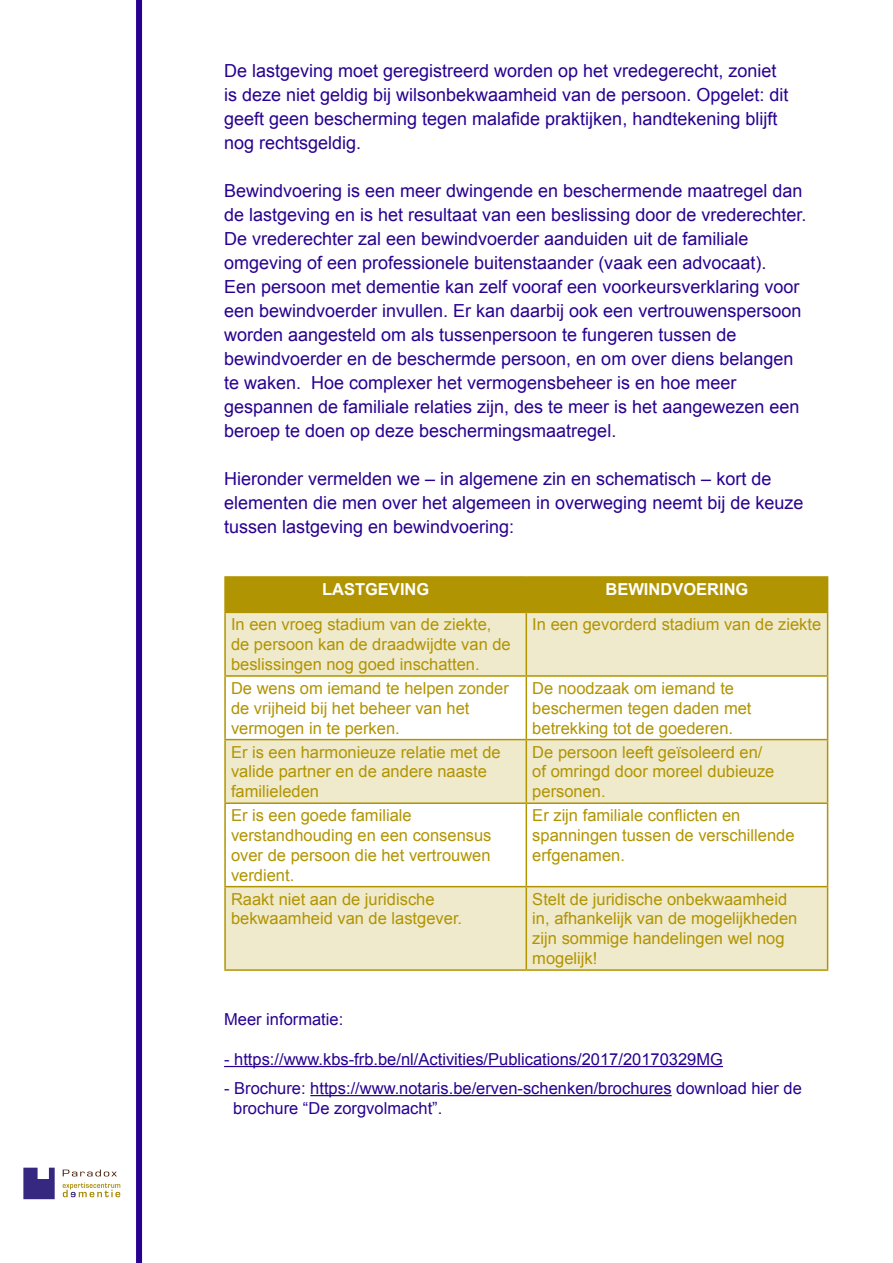
<style>
.page{position:relative;width:893px;height:1263px;background:#fff}
.page>*{position:absolute;margin:0;border:0;box-sizing:border-box;transform-origin:0 0}
.t1{font:18px/24px "Arial";color:#280091}
.t2{font:16.5px/19.8px "Arial";color:#b19401}
.t3{font:16.5px/19.8px "Arial";color:#280091}
.t4{font:700 16.5px "Arial";color:#fff}
</style>
<div class="page">
<div style="left:136px;top:0;width:6px;height:1263px;background:#280091"></div>
<div style="left:226px;top:578px;width:601px;height:34px;background:#b19401"></div>
<div style="left:226px;top:613px;width:601px;height:356px;background:#efeacc"></div>
<svg style="left:226px;top:677px;width:601px;height:209px"></svg>
<hr style="left:224px;top:886px;width:302px;height:1px;background:#b19401">
<hr style="left:526px;top:886px;width:302px;height:1px;background:#b19401">
<hr style="left:224px;top:802px;width:302px;height:2px;background:#b19401">
<hr style="left:526px;top:802px;width:302px;height:2px;background:#b19401">
<hr style="left:827px;top:740px;width:1px;height:62px;background:#b19401">
<hr style="left:827px;top:804px;width:1px;height:82px;background:#b19401">
<hr style="left:827px;top:887px;width:1px;height:82px;background:#b19401">
<hr style="left:526px;top:969px;width:302px;height:2px;background:#b19401">
<hr style="left:526px;top:578px;width:1px;height:34px;background:#b19401">
<hr style="left:526px;top:613px;width:1px;height:62px;background:#b19401">
<hr style="left:526px;top:677px;width:1px;height:62px;background:#b19401">
<hr style="left:224px;top:740px;width:2px;height:62px;background:#b19401">
<hr style="left:526px;top:740px;width:1px;height:62px;background:#b19401">
<hr style="left:224px;top:804px;width:2px;height:82px;background:#b19401">
<hr style="left:526px;top:804px;width:1px;height:82px;background:#b19401">
<hr style="left:224px;top:887px;width:2px;height:82px;background:#b19401">
<hr style="left:526px;top:887px;width:1px;height:82px;background:#b19401">
<hr style="left:224px;top:969px;width:302px;height:2px;background:#b19401">
<hr style="left:224px;top:613px;width:2px;height:62px;background:#b19401">
<hr style="left:827px;top:613px;width:1px;height:62px;background:#b19401">
<hr style="left:224px;top:675px;width:302px;height:2px;background:#b19401">
<hr style="left:224px;top:677px;width:2px;height:62px;background:#b19401">
<hr style="left:526px;top:675px;width:302px;height:2px;background:#b19401">
<hr style="left:827px;top:677px;width:1px;height:62px;background:#b19401">
<hr style="left:224px;top:739px;width:302px;height:1px;background:#b19401">
<hr style="left:526px;top:739px;width:302px;height:1px;background:#b19401">
<hr style="left:224px;top:576px;width:302px;height:2px;background:#b09400">
<hr style="left:224px;top:578px;width:2px;height:34px;background:#b09400">
<hr style="left:526px;top:576px;width:302px;height:2px;background:#b09400">
<hr style="left:827px;top:578px;width:1px;height:34px;background:#b09400">
<hr style="left:224px;top:612px;width:302px;height:1px;background:#b09400">
<hr style="left:526px;top:612px;width:302px;height:1px;background:#b09400">
<hr style="left:224px;top:1066px;width:499px;height:1px;background:#280091">
<svg style="left:23px;top:1168px;width:32px;height:31px"></svg>
<svg style="left:63px;top:1169px;width:54px;height:7px"></svg>
<svg style="left:63px;top:1182px;width:57px;height:15px"></svg>
<hr style="left:310px;top:1095px;width:362px;height:1px;background:#280091">
<p class="t1" style="left:224px;top:59px;width:566px">De lastgeving moet geregistreerd worden op het vredegerecht, zoniet is deze niet geldig bij wilsonbekwaamheid van de persoon. Opgelet: dit geeft geen bescherming tegen malafide praktijken, handtekening blijft nog rechtsgeldig.</p>
<p class="t1" style="left:224px;top:179px;width:584px">Bewindvoering is een meer dwingende en beschermende maatregel dan de lastgeving en is het resultaat van een beslissing door de vrederechter.<br>De vrederechter zal een bewindvoerder aanduiden uit de familiale omgeving of een professionele buitenstaander (vaak een advocaat).<br>Een persoon met dementie kan zelf vooraf een voorkeursverklaring voor een bewindvoerder invullen. Er kan daarbij ook een vertrouwenspersoon worden aangesteld om als tussenpersoon te fungeren tussen de bewindvoerder en de beschermde persoon, en om over diens belangen te waken. Hoe complexer het vermogensbeheer is en hoe meer gespannen de familiale relaties zijn, des te meer is het aangewezen een beroep te doen op deze beschermingsmaatregel.</p>
<p class="t1" style="left:224px;top:467px;width:581px">Hieronder vermelden we – in algemene zin en schematisch – kort de elementen die men over het algemeen in overweging neemt bij de keuze tussen lastgeving en bewindvoering:</p>
<p class="t4" style="left:322px;top:578px;width:109px">LASTGEVING</p>
<p class="t4" style="left:605px;top:578px;width:145px">BEWINDVOERING</p>
<p class="t2" style="left:231px;top:615px;width:281px">In een vroeg stadium van de ziekte, de persoon kan de draadwijdte van de beslissingen nog goed inschatten.</p>
<p class="t2" style="left:532px;top:615px;width:290px">In een gevorderd stadium van de ziekte</p>
<p class="t2" style="left:231px;top:678px;width:279px">De wens om iemand te helpen zonder de vrijheid bij het beheer van het vermogen in te perken.</p>
<p class="t2" style="left:532px;top:678px;width:221px">De noodzaak om iemand te beschermen tegen daden met betrekking tot de goederen.</p>
<p class="t2" style="left:231px;top:742px;width:271px">Er is een harmonieuze relatie met de valide partner en de andere naaste familieleden</p>
<p class="t2" style="left:532px;top:742px;width:244px">De persoon leeft geïsoleerd en/ of omringd door moreel dubieuze personen.</p>
<p class="t2" style="left:231px;top:806px;width:262px">Er is een goede familiale verstandhouding en een consensus over de persoon die het vertrouwen verdient.</p>
<p class="t2" style="left:532px;top:806px;width:264px">Er zijn familiale conflicten en spanningen tussen de verschillende erfgenamen.</p>
<p class="t2" style="left:231px;top:889px;width:233px">Raakt niet aan de juridische bekwaamheid van de lastgever.</p>
<p class="t2" style="left:532px;top:889px;width:267px">Stelt de juridische onbekwaamheid in, afhankelijk van de mogelijkheden zijn sommige handelingen wel nog mogelijk!</p>
<p class="t3" style="left:224px;top:1010px;width:121px">Meer informatie:</p>
<p class="t3" style="left:224px;top:1049px;width:500px">- https://www.kbs-frb.be/nl/Activities/Publications/2017/20170329MG</p>
<p class="t3" style="left:233px;top:1078px;width:570px;text-indent:-9px">- Brochure: https://www.notaris.be/erven-schenken/brochures download hier de brochure “De zorgvolmacht”.</p>
</div>
